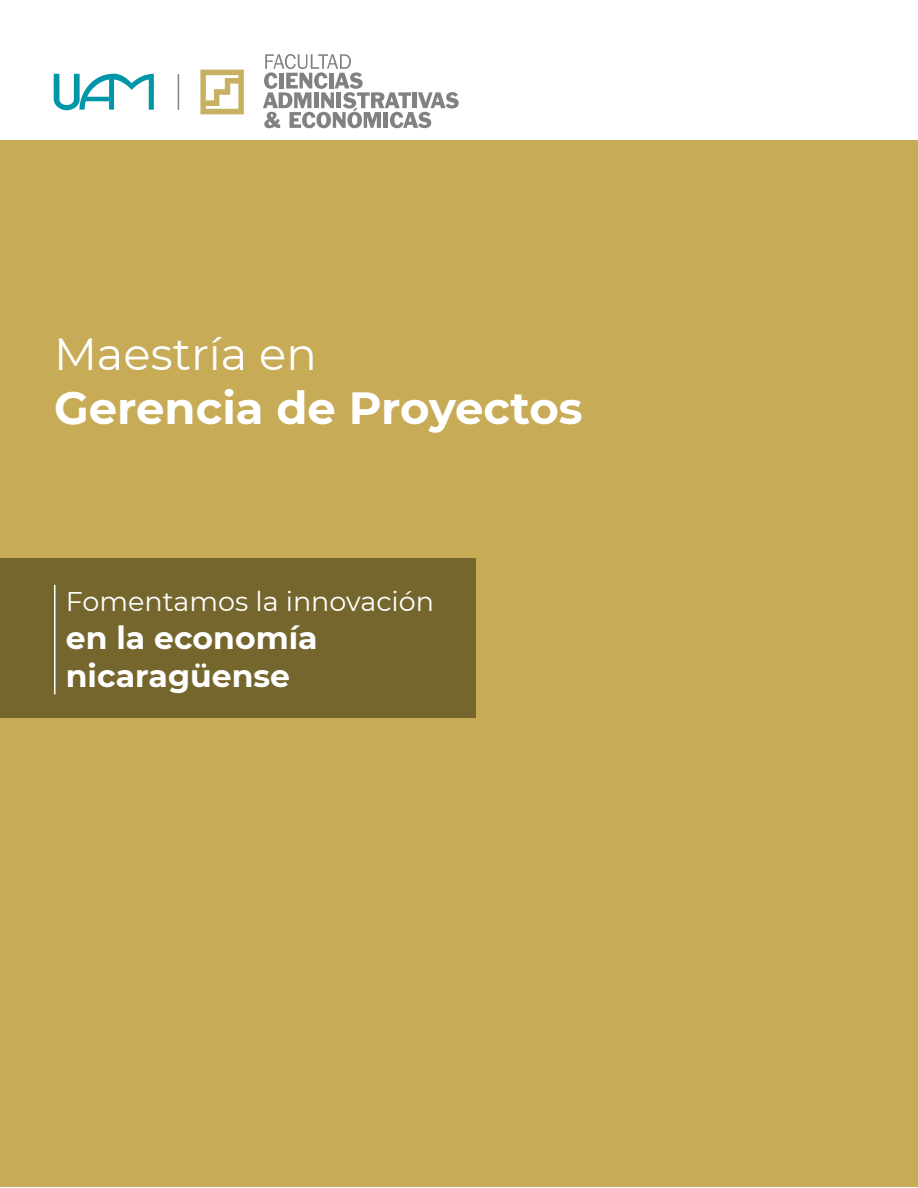
<style>
.page{position:relative;width:918px;height:1188px;background:#fff}
.page>*{position:absolute;margin:0;border:0;box-sizing:border-box;transform-origin:0 0}
.t1{font:700 45px "Montserrat";color:#fff}
.t2{font:45px "Montserrat";color:#fff}
.t3{font:700 31.5px/37.8px "Montserrat";color:#fff}
.t4{font:27px "Montserrat";color:#fff}
</style>
<div class="page">
<div style="left:0;top:140px;width:918px;height:1047px;background:#c7ab57"></div>
<div style="left:0;top:558px;width:475px;height:160px;background:#75662e"></div>
<hr style="left:54px;top:585px;width:2px;height:109px;background:#fff">
<svg style="left:200px;top:70px;width:44px;height:44px"></svg>
<svg style="left:263px;top:54px;width:196px;height:74px"></svg>
<svg style="left:54px;top:74px;width:100px;height:36px"></svg>
<hr style="left:178px;top:74px;width:1px;height:36px;background:#808282">
<h1 class="t2" style="left:54px;top:323px;width:264px">Maestría en</h1>
<h1 class="t1" style="left:54px;top:375px;width:530px">Gerencia de Proyectos</h1>
<p class="t4" style="left:66px;top:583px;width:370px">Fomentamos la innovación</p>
<p class="t3" style="left:66px;top:617px;width:253px">en la economía nicaragüense</p>
</div>
